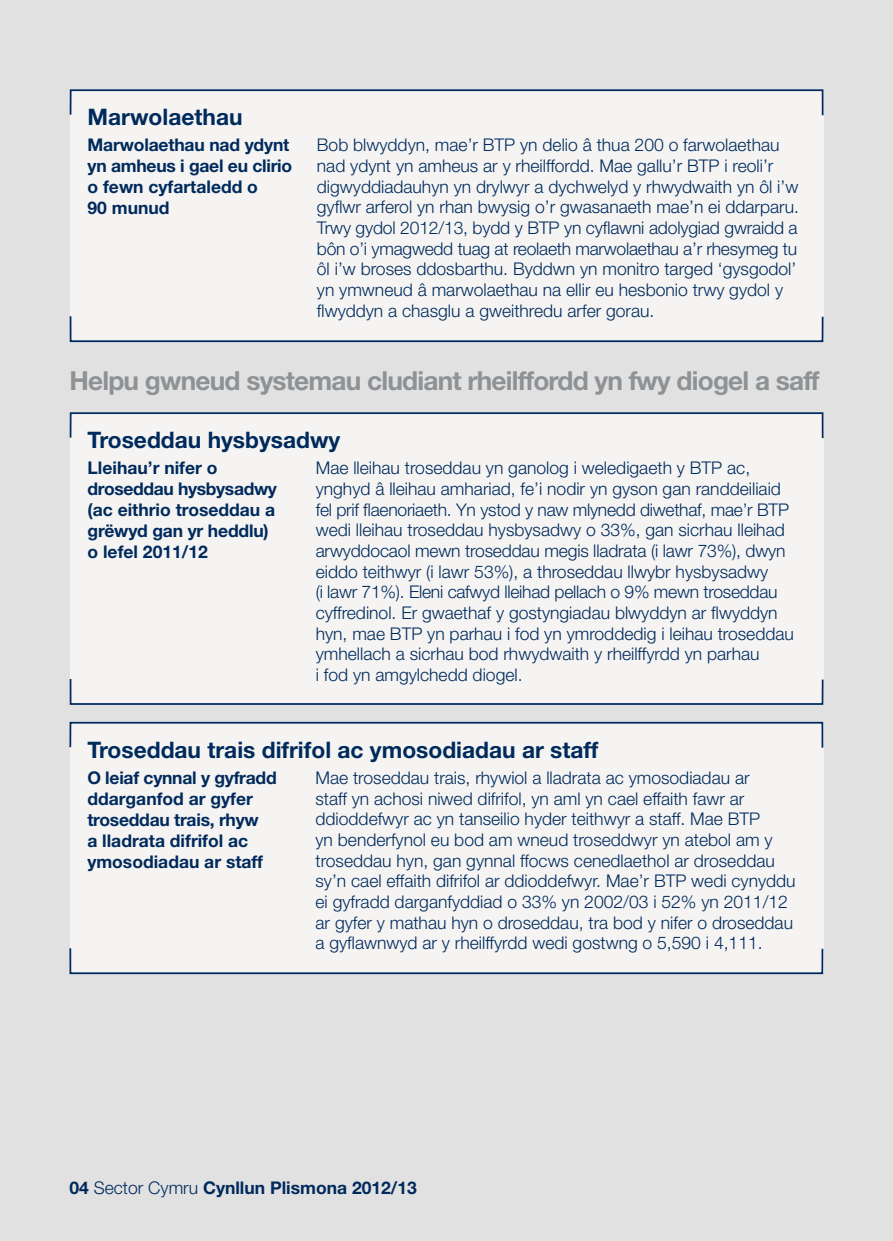
<style>
.page{position:relative;width:893px;height:1241px;background:#fff}
.page>*{position:absolute;margin:0;border:0;box-sizing:border-box;transform-origin:0 0}
.t1{font:700 26.25px "Helvetica Neue LT Std";letter-spacing:-.03em;color:#8e9294}
.t2{font:700 22.75px "Helvetica Neue LT Std";color:#002a5c}
.t3{font:300 17.5px/20.7px "Helvetica Neue LT Std";color:#002a5c}
.t4{font:700 17.5px/21px "Helvetica Neue LT Std";color:#002a5c}
.s1{font-weight:300}
</style>
<div class="page">
<div style="left:0;top:0;width:893px;height:1240px;background:#e2e1e2"></div>
<div style="left:70px;top:722px;width:753px;height:250px;background:#f5f4f3"></div>
<svg style="left:69px;top:721px;width:755px;height:28px"></svg>
<svg style="left:69px;top:946px;width:755px;height:28px"></svg>
<div style="left:70px;top:90px;width:753px;height:250px;background:#f5f4f3"></div>
<svg style="left:69px;top:89px;width:755px;height:28px"></svg>
<svg style="left:69px;top:314px;width:755px;height:29px"></svg>
<div style="left:70px;top:413px;width:753px;height:291px;background:#f5f4f3"></div>
<svg style="left:69px;top:412px;width:755px;height:28px"></svg>
<svg style="left:69px;top:677px;width:755px;height:28px"></svg>
<h2 class="t2" style="left:88px;top:109px;width:156px">Marwolaethau</h2>
<p class="t4" style="left:88px;top:137px;width:206px">Marwolaethau nad ydynt yn amheus i gael eu clirio o fewn cyfartaledd o<br>90 munud</p>
<p class="t3" style="left:317px;top:137px;width:484px">Bob blwyddyn, mae’r BTP yn delio â thua 200 o farwolaethau nad ydynt yn amheus ar y rheilffordd. Mae gallu’r BTP i reoli’r digwyddiadauhyn yn drylwyr a dychwelyd y rhwydwaith yn ôl i’w gyflwr arferol yn rhan bwysig o’r gwasanaeth mae’n ei ddarparu.<br>Trwy gydol 2012/13, bydd y BTP yn cyflawni adolygiad gwraidd a bôn o’i ymagwedd tuag at reolaeth marwolaethau a’r rhesymeg tu ôl i’w broses ddosbarthu. Byddwn yn monitro targed ‘gysgodol’ yn ymwneud â marwolaethau na ellir eu hesbonio trwy gydol y flwyddyn a chasglu a gweithredu arfer gorau.</p>
<h1 class="t1" style="left:69px;top:371px;width:752px">Helpu gwneud systemau cludiant rheilffordd yn fwy diogel a saff</h1>
<h2 class="t2" style="left:88px;top:432px;width:254px">Troseddau hysbysadwy</h2>
<p class="t4" style="left:88px;top:459px;width:191px">Lleihau’r nifer o droseddau hysbysadwy (ac eithrio troseddau a grëwyd gan yr heddlu) o lefel 2011/12</p>
<p class="t3" style="left:316px;top:459px;width:480px">Mae lleihau troseddau yn ganolog i weledigaeth y BTP ac, ynghyd â lleihau amhariad, fe’i nodir yn gyson gan randdeiliaid fel prif flaenoriaeth. Yn ystod y naw mlynedd diwethaf, mae’r BTP wedi lleihau troseddau hysbysadwy o 33%, gan sicrhau lleihad arwyddocaol mewn troseddau megis lladrata (i lawr 73%), dwyn eiddo teithwyr (i lawr 53%), a throseddau llwybr hysbysadwy<br>(i lawr 71%). Eleni cafwyd lleihad pellach o 9% mewn troseddau cyffredinol. Er gwaethaf y gostyngiadau blwyddyn ar flwyddyn hyn, mae BTP yn parhau i fod yn ymroddedig i leihau troseddau ymhellach a sicrhau bod rhwydwaith y rheilffyrdd yn parhau<br>i fod yn amgylchedd diogel.</p>
<h2 class="t2" style="left:87px;top:741px;width:512px">Troseddau trais difrifol ac ymosodiadau ar staff</h2>
<p class="t4" style="left:87px;top:769px;width:191px">O leiaf cynnal y gyfradd ddarganfod ar gyfer troseddau trais, rhyw<br>a lladrata difrifol ac ymosodiadau ar staff</p>
<p class="t3" style="left:316px;top:769px;width:482px">Mae troseddau trais, rhywiol a lladrata ac ymosodiadau ar<br>staff yn achosi niwed difrifol, yn aml yn cael effaith fawr ar ddioddefwyr ac yn tanseilio hyder teithwyr a staff. Mae BTP<br>yn benderfynol eu bod am wneud troseddwyr yn atebol am y troseddau hyn, gan gynnal ffocws cenedlaethol ar droseddau sy’n cael effaith difrifol ar ddioddefwyr. Mae’r BTP wedi cynyddu ei gyfradd darganfyddiad o 33% yn 2002/03 i 52% yn 2011/12 ar gyfer y mathau hyn o droseddau, tra bod y nifer o droseddau a gyflawnwyd ar y rheilffyrdd wedi gostwng o 5,590 i 4,111.</p>
<p class="t4" style="left:69px;top:1178px;width:349px">04 <span class="s1">Sector Cymru</span> Cynllun Plismona 2012/13</p>
</div>
